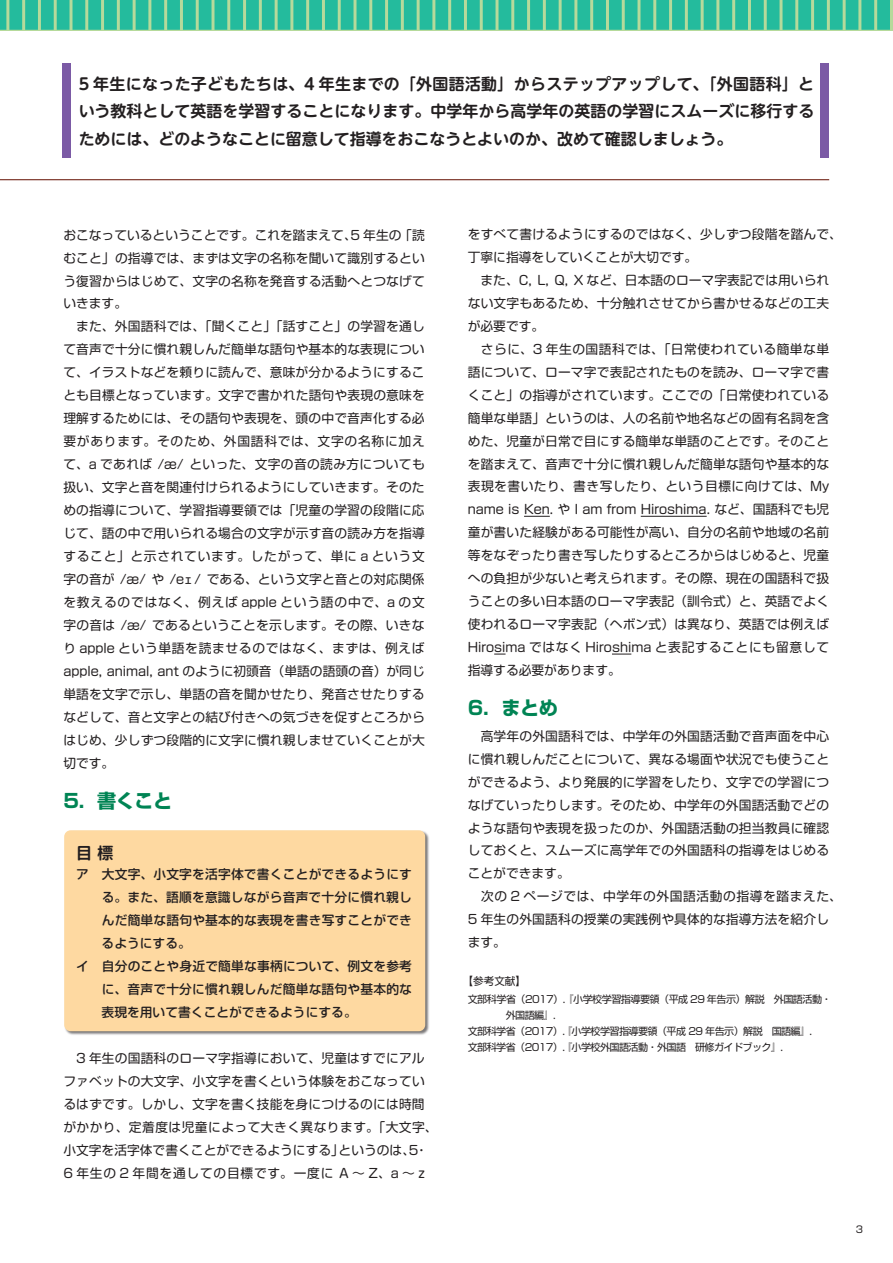
<style>
.page{position:relative;width:893px;height:1263px;background:#fff}
.page>*{position:absolute;margin:0;border:0;box-sizing:border-box;transform-origin:0 0}
.t1{font:700 19.2px "Shin Go Pro";letter-spacing:-.025em;color:#008454}
.t2{font:700 15.9px/27.6px "UD Shin M Go Pro De";color:#231f20;text-align:justify}
.t3{font:700 15.9px "Soft Go Std De";color:#231f20}
.t4{font:12.75px/23px "Soft Go Std";letter-spacing:.015em;color:#231f20}
.t5{font:500 12.75px/23px "Soft Go Std";letter-spacing:.015em;color:#231f20}
.t6{font:10.65px "Soft Go Std";color:#231f20}
.t7{font:10.05px/15.9px "Soft Go Std";letter-spacing:-.06em;color:#231f20}
.t8{font:9.6px "Shin Go Pro";color:#231f20}
.s1{font-weight:500;font-size:9px}
</style>
<div class="page">
<div style="left:0;top:0;width:893px;height:31px;background:#b6da9b"></div>
<div style="left:64px;top:830px;width:366px;height:206px;background:#231f20;opacity:.6"></div>
<div style="left:64px;top:830px;width:361px;height:201px;background:#fed9a1;border-radius:6px"></div>
<svg style="left:524px;top:516px;width:26px;height:1px"></svg>
<hr style="left:641px;top:516px;width:66px;height:1px;background:#231f20">
<svg style="left:494px;top:654px;width:12px;height:1px"></svg>
<svg style="left:612px;top:654px;width:19px;height:1px"></svg>
<div style="left:63px;top:63px;width:8px;height:94px;background:#7b5aa5"></div>
<div style="left:821px;top:63px;width:8px;height:94px;background:#7b5aa5"></div>
<hr style="left:0;top:179px;width:829px;height:1px;background:#844136">
<svg style="left:0;top:0;width:890px;height:30px;background:#40c19c"></svg>
<p class="t2" style="left:79px;top:69px;width:737px">5 年生になった子どもたちは、4 年生までの「外国語活動」からステップアップして、「外国語科」という教科として英語を学習することになります。中学年から高学年の英語の学習にスムーズに移行するためには、どのようなことに留意して指導をおこなうとよいのか、改めて確認しましょう。</p>
<p class="t4" style="left:63px;top:222px;width:363px">おこなっているということです。これを踏まえて、5 年生の「読むこと」の指導では、まずは文字の名称を聞いて識別するという復習からはじめて、文字の名称を発音する活動へとつなげていきます。<br>　また、外国語科では、「聞くこと」「話すこと」の学習を通して音声で十分に慣れ親しんだ簡単な語句や基本的な表現について、イラストなどを頼りに読んで、意味が分かるようにすることも目標となっています。文字で書かれた語句や表現の意味を理解するためには、その語句や表現を、頭の中で音声化する必要があります。そのため、外国語科では、文字の名称に加えて、a であれば /æ/ といった、文字の音の読み方についても扱い、文字と音を関連付けられるようにしていきます。そのための指導について、学習指導要領では「児童の学習の段階に応じて、語の中で用いられる場合の文字が示す音の読み方を指導すること」と示されています。したがって、単に a という文字の音が /æ/ や /e<span class="s1">ｴ</span> / である、という文字と音との対応関係を教えるのではなく、例えば apple という語の中で、a の文字の音は /æ/ であるということを示します。その際、いきなり apple という単語を読ませるのではなく、まずは、例えばapple, animal, ant のように初頭音（単語の語頭の音）が同じ単語を文字で示し、単語の音を聞かせたり、発音させたりするなどして、音と文字との結び付きへの気づきを促すところからはじめ、少しずつ段階的に文字に慣れ親しませていくことが大切です。</p>
<h1 class="t1" style="left:63px;top:785px;width:110px">5．書くこと</h1>
<p class="t3" style="left:76px;top:842px;width:39px">目 標</p>
<p class="t5" style="left:76px;top:862px;width:337px">ア　大文字、小文字を活字体で書くことができるようにす　　る。また、語順を意識しながら音声で十分に慣れ親し　　んだ簡単な語句や基本的な表現を書き写すことができ　　るようにする。<br>イ　自分のことや身近で簡単な事柄について、例文を参考　　に、音声で十分に慣れ親しんだ簡単な語句や基本的な　　表現を用いて書くことができるようにする。</p>
<p class="t4" style="left:63px;top:1045px;width:376px">　3 年生の国語科のローマ字指導において、児童はすでにアルファベットの大文字、小文字を書くという体験をおこなっているはずです。しかし、文字を書く技能を身につけるのには時間がかかり、定着度は児童によって大きく異なります。「大文字、小文字を活字体で書くことができるようにする」というのは、5・6 年生の 2 年間を通しての目標です。一度に A ～ Z、a ～ z</p>
<p class="t4" style="left:468px;top:221px;width:376px">をすべて書けるようにするのではなく、少しずつ段階を踏んで、丁寧に指導をしていくことが大切です。<br>　また、C, L, Q, X など、日本語のローマ字表記では用いられない文字もあるため、十分触れさせてから書かせるなどの工夫が必要です。<br>　さらに、3 年生の国語科では、「日常使われている簡単な単語について、ローマ字で表記されたものを読み、ローマ字で書くこと」の指導がされています。ここでの「日常使われている簡単な単語」というのは、人の名前や地名などの固有名詞を含めた、児童が日常で目にする簡単な単語のことです。そのことを踏まえて、音声で十分に慣れ親しんだ簡単な語句や基本的な表現を書いたり、書き写したり、という目標に向けては、My name is Ken. や I am from Hiroshima. など、国語科でも児童が書いた経験がある可能性が高い、自分の名前や地域の名前等をなぞったり書き写したりするところからはじめると、児童への負担が少ないと考えられます。その際、現在の国語科で扱うことの多い日本語のローマ字表記（訓令式）と、英語でよく使われるローマ字表記（ヘボン式）は異なり、英語では例えば<br>Hirosima ではなく Hiroshima と表記することにも留意して指導する必要があります。</p>
<h1 class="t1" style="left:468px;top:693px;width:92px">6．まとめ</h1>
<p class="t4" style="left:468px;top:723px;width:376px">　高学年の外国語科では、中学年の外国語活動で音声面を中心に慣れ親しんだことについて、異なる場面や状況でも使うことができるよう、より発展的に学習をしたり、文字での学習につなげていったりします。そのため、中学年の外国語活動でどのような語句や表現を扱ったのか、外国語活動の担当教員に確認しておくと、スムーズに高学年での外国語科の指導をはじめることができます。<br>　次の 2 ページでは、中学年の外国語活動の指導を踏まえた、<br>5 年生の外国語科の授業の実践例や具体的な指導方法を紹介します。</p>
<p class="t6" style="left:462px;top:973px;width:65px">【参考文献】</p>
<p class="t7" style="left:468px;top:990px;width:365px">文部科学省（2017）. 『小学校学習指導要領（平成 29 年告示）解説　外国語活動・　　　　外国語編』.<br>文部科学省（2017）. 『小学校学習指導要領（平成 29 年告示）解説　国語編』.<br>文部科学省（2017）. 『小学校外国語活動・外国語　研修ガイドブック』.</p>
<p class="t8" style="left:856px;top:1221px;width:9px">3</p>
</div>
